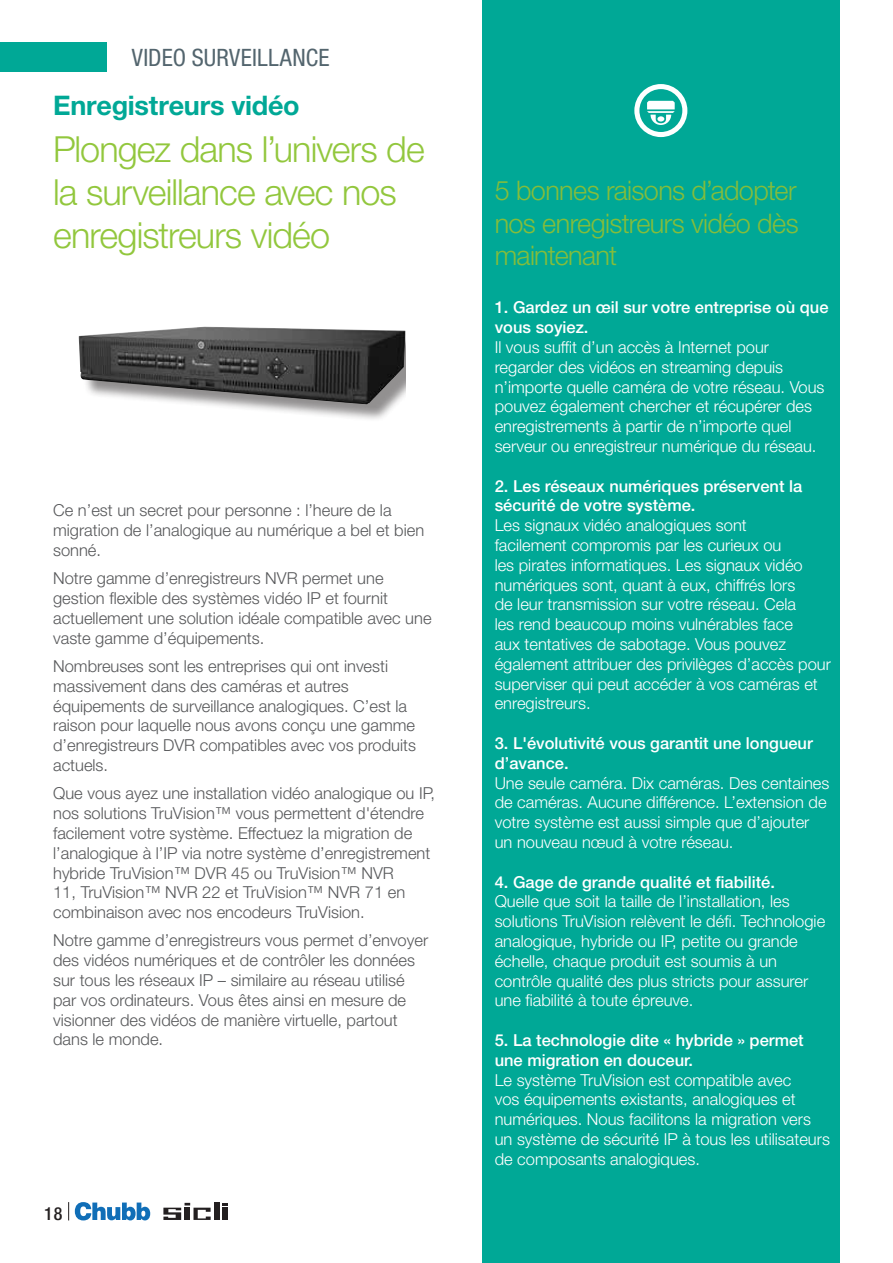
<style>
.page{position:relative;width:893px;height:1263px;background:#fff}
.page>*{position:absolute;margin:0;border:0;box-sizing:border-box;transform-origin:0 0}
.t1{font:300 36px/43.2px "Helvetica Neue LT Std";letter-spacing:-.025em;color:#92c73d}
.t2{font:300 27px/32.4px "Helvetica Neue LT Std";letter-spacing:-.025em;color:#85bd3b;text-align:justify}
.t3{font:700 27px "Helvetica Neue LT Std";letter-spacing:-.01em;color:#00a896}
.t4{font:condensed 24px "Helvetica Neue LT Std";letter-spacing:.01em;color:#53656e}
.t5{font:500 condensed 18px "Helvetica Neue LT Std";color:#231f20}
.t6{font:300 16.5px/19.8px "Helvetica Neue LT Std";color:#fff}
.t7{font:300 16.5px/19.8px "Helvetica Neue LT Std";color:#57585a}
.t8{font:500 16.5px/19.8px "Helvetica Neue LT Std";color:#fff}
</style>
<div class="page">
<svg style="left:75px;top:1202px;width:75px;height:18px"></svg>
<div style="left:214px;top:1203px;width:5px;height:17px;background:#231f20"></div>
<svg style="left:163px;top:1203px;width:48px;height:17px"></svg>
<svg style="left:222px;top:1203px;width:6px;height:2px"></svg>
<div style="left:222px;top:1207px;width:6px;height:13px;background:#231f20"></div>
<svg style="left:68px;top:1202px;width:1px;height:18px"></svg>
<div style="left:0;top:43px;width:106px;height:29px;background:#00a896"></div>
<div style="left:483px;top:0;width:357px;height:1263px;background:#00a896"></div>
<div style="left:81px;top:329px;width:324px;height:93px;background:#231f20;opacity:.5"></div>
<img style="left:79px;top:327px;width:326px;height:77px">
<svg style="left:634px;top:84px;width:53px;height:53px"></svg>
<div style="left:657px;top:116px;width:7px;height:6px;background:#fff;border-radius:50%"></div>
<h3 class="t4" style="left:132px;top:44px;width:199px">VIDEO SURVEILLANCE</h3>
<h2 class="t3" style="left:53px;top:88px;width:248px">Enregistreurs vidéo</h2>
<h1 class="t1" style="left:53px;top:127px;width:373px">Plongez dans l’univers de la surveillance avec nos enregistreurs vidéo</h1>
<p class="t7" style="left:53px;top:500px;width:373px">Ce n’est un secret pour personne : l’heure de la migration de l’analogique au numérique a bel et bien sonné.</p>
<p class="t7" style="left:53px;top:568px;width:380px">Notre gamme d’enregistreurs NVR permet une gestion flexible des systèmes vidéo IP et fournit actuellement une solution idéale compatible avec une vaste gamme d’équipements.</p>
<p class="t7" style="left:53px;top:656px;width:364px">Nombreuses sont les entreprises qui ont investi massivement dans des caméras et autres équipements de surveillance analogiques. C’est la raison pour laquelle nous avons conçu une gamme d’enregistreurs DVR compatibles avec vos produits actuels.</p>
<p class="t7" style="left:53px;top:783px;width:383px">Que vous ayez une installation vidéo analogique ou IP, nos solutions TruVision™ vous permettent d'étendre facilement votre système. Effectuez la migration de l’analogique à l’IP via notre système d’enregistrement hybride TruVision™ DVR 45 ou TruVision™ NVR<br>11, TruVision™ NVR 22 et TruVision™ NVR 71 en combinaison avec nos encodeurs TruVision.</p>
<p class="t7" style="left:53px;top:930px;width:377px">Notre gamme d’enregistreurs vous permet d’envoyer des vidéos numériques et de contrôler les données sur tous les réseaux IP – similaire au réseau utilisé par vos ordinateurs. Vous êtes ainsi en mesure de visionner des vidéos de manière virtuelle, partout dans le monde.</p>
<p class="t5" style="left:44px;top:1203px;width:20px">18</p>
<h2 class="t2" style="left:495px;top:174px;width:306px">5 bonnes raisons d’adopter nos enregistreurs vidéo dès maintenant</h2>
<p class="t8" style="left:495px;top:297px;width:335px">1. Gardez un œil sur votre entreprise où que vous soyiez.</p>
<p class="t6" style="left:495px;top:337px;width:331px">Il vous suffit d’un accès à Internet pour regarder des vidéos en streaming depuis n’importe quelle caméra de votre réseau. Vous pouvez également chercher et récupérer des enregistrements à partir de n’importe quel serveur ou enregistreur numérique du réseau.</p>
<p class="t8" style="left:495px;top:476px;width:309px">2. Les réseaux numériques préservent la sécurité de votre système.</p>
<p class="t6" style="left:495px;top:515px;width:338px">Les signaux vidéo analogiques sont<br>facilement compromis par les curieux ou<br>les pirates informatiques. Les signaux vidéo numériques sont, quant à eux, chiffrés lors<br>de leur transmission sur votre réseau. Cela<br>les rend beaucoup moins vulnérables face<br>aux tentatives de sabotage. Vous pouvez également attribuer des privilèges d’accès pour superviser qui peut accéder à vos caméras et enregistreurs.</p>
<p class="t8" style="left:495px;top:733px;width:320px">3. L'évolutivité vous garantit une longueur d’avance.</p>
<p class="t6" style="left:495px;top:772px;width:336px">Une seule caméra. Dix caméras. Des centaines de caméras. Aucune différence. L’extension de votre système est aussi simple que d’ajouter un nouveau nœud à votre réseau.</p>
<p class="t8" style="left:495px;top:872px;width:282px">4. Gage de grande qualité et fiabilité.</p>
<p class="t6" style="left:495px;top:891px;width:332px">Quelle que soit la taille de l’installation, les solutions TruVision relèvent le défi. Technologie analogique, hybride ou IP, petite ou grande échelle, chaque produit est soumis à un contrôle qualité des plus stricts pour assurer une fiabilité à toute épreuve.</p>
<p class="t8" style="left:495px;top:1030px;width:311px">5. La technologie dite « hybride » permet une migration en douceur.</p>
<p class="t6" style="left:495px;top:1069px;width:337px">Le système TruVision est compatible avec<br>vos équipements existants, analogiques et numériques. Nous facilitons la migration vers un système de sécurité IP à tous les utilisateurs de composants analogiques.</p>
</div>
